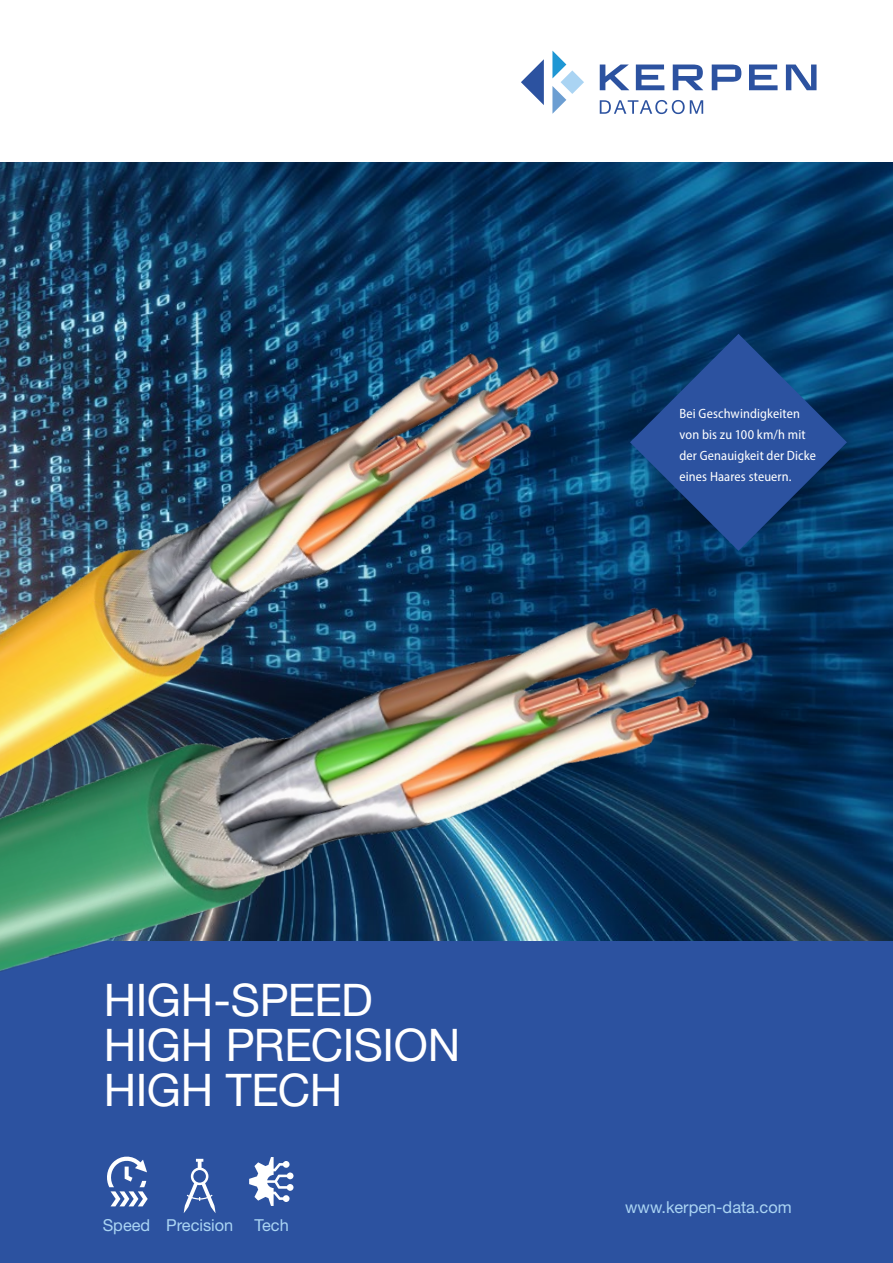
<style>
.page{position:relative;width:893px;height:1263px;background:#fff}
.page>*{position:absolute;margin:0;border:0;box-sizing:border-box;transform-origin:0 0}
.t1{font:45px/45px "Helvetica Neue LT Std";letter-spacing:-.01em;color:#fff}
.t2{font:16.5px "Helvetica Neue LT Std";color:#aad4f3}
.t3{font:semi-condensed 13.5px/21.3px "Myriad Pro";letter-spacing:.01em;color:#fff}
</style>
<div class="page">
<img style="left:0;top:162px;width:893px;height:780px">
<svg style="left:600px;top:65px;width:29px;height:25px"></svg>
<svg style="left:636px;top:65px;width:28px;height:25px"></svg>
<svg style="left:673px;top:65px;width:30px;height:25px"></svg>
<svg style="left:712px;top:65px;width:29px;height:25px"></svg>
<svg style="left:749px;top:65px;width:29px;height:25px"></svg>
<svg style="left:786px;top:65px;width:30px;height:25px"></svg>
<svg style="left:600px;top:100px;width:103px;height:14px"></svg>
<svg style="left:521px;top:59px;width:23px;height:46px"></svg>
<svg style="left:552px;top:51px;width:32px;height:63px"></svg>
<div style="left:0;top:942px;width:893px;height:321px;background:#2c52a0"></div>
<svg style="left:632px;top:334px;width:215px;height:217px;fill:#2952a0"></svg>
<img style="left:0;top:565px;width:759px;height:407px">
<img style="left:0;top:282px;width:632px;height:533px">
<svg style="left:107px;top:1156px;width:41px;height:50px"></svg>
<svg style="left:249px;top:1157px;width:44px;height:49px"></svg>
<svg style="left:184px;top:1159px;width:32px;height:54px"></svg>
<p class="t3" style="left:679px;top:402px;width:138px">Bei Geschwindigkeiten von bis zu 100 km/h mit der Genauigkeit der Dicke eines Haares steuern.</p>
<h1 class="t1" style="left:104px;top:976px;width:358px">HIGH-SPEED<br>HIGH PRECISION<br>HIGH TECH</h1>
<p class="t2" style="left:103px;top:1215px;width:132px">Speed Precision</p>
<p class="t2" style="left:255px;top:1215px;width:36px">Tech</p>
<p class="t2" style="left:625px;top:1197px;width:168px">www.kerpen-data.com</p>
</div>
